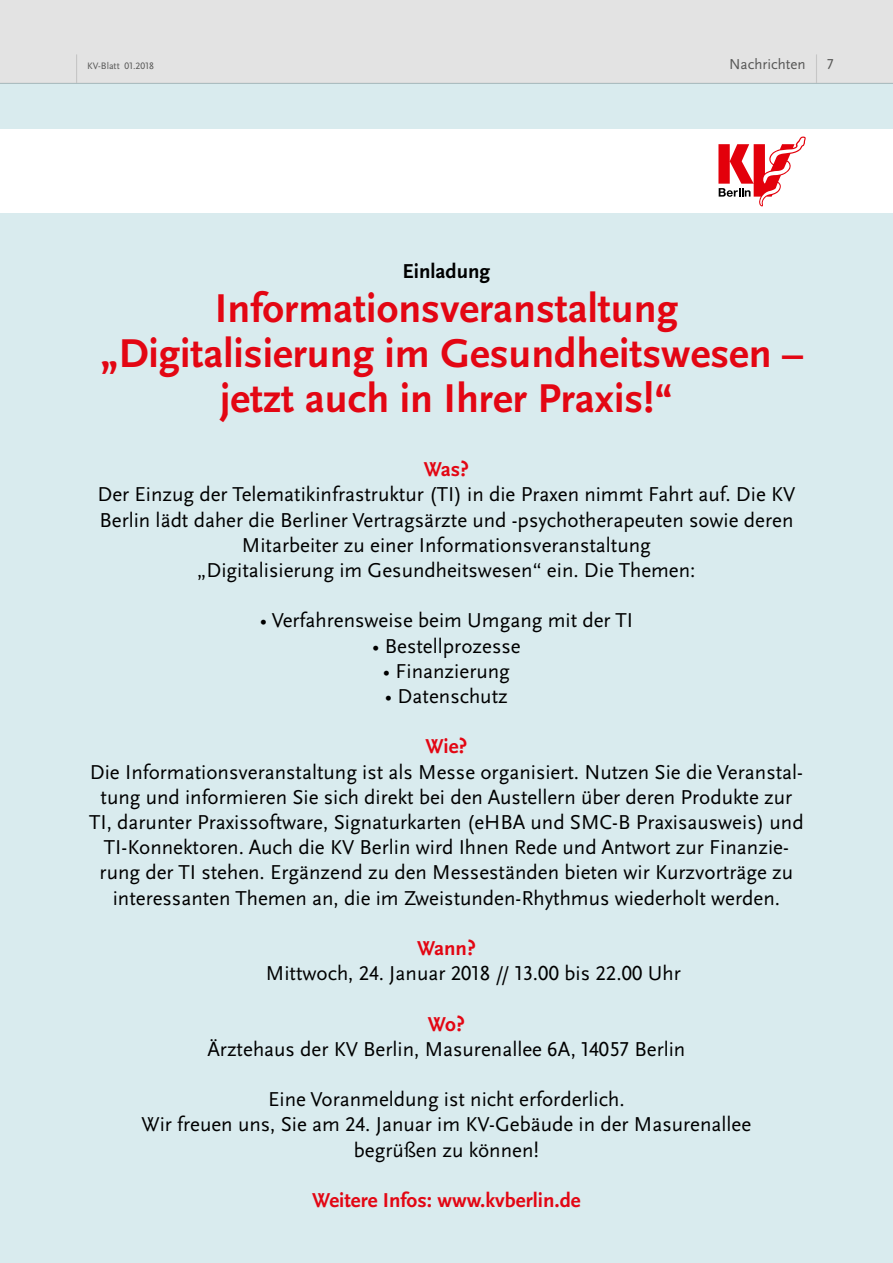
<style>
.page{position:relative;width:893px;height:1263px;background:#fff}
.page>*{position:absolute;margin:0;border:0;box-sizing:border-box;transform-origin:0 0}
.t1{font:700 42px/45px "Scala Sans Pro";color:#e30613;text-align:center}
.t2{font:21px/25.2px "Scala Sans Pro";color:#000;text-align:center}
.t3{font:700 21px "Scala Sans Pro";color:#e30613}
.t4{font:700 21px "Scala Sans Pro";color:#000}
.t5{font:15px "Scala Sans Pro";color:#575756}
.t6{font:9.75px "Scala Sans Pro";color:#575756}
</style>
<div class="page">
<div style="left:0;top:0;width:893px;height:83px;background:#e3e3e3"></div>
<svg style="left:816px;top:54px;width:1px;height:29px"></svg>
<svg style="left:76px;top:54px;width:1px;height:29px"></svg>
<div style="left:0;top:83px;width:893px;height:1180px;background:#d9ebee"></div>
<div style="left:0;top:129px;width:893px;height:83px;background:#fff"></div>
<svg style="left:718px;top:137px;width:88px;height:70px"></svg>
<p class="t6" style="left:87px;top:60px;width:68px">KV-Blatt 01.2018</p>
<p class="t5" style="left:729px;top:56px;width:78px">Nachrichten</p>
<p class="t5" style="left:827px;top:56px;width:8px">7</p>
<p class="t4" style="left:403px;top:259px;width:89px">Einladung</p>
<h1 class="t1" style="left:100px;top:287px;width:704px">Informationsveranstaltung „Digitalisierung im Gesundheitswesen – jetzt auch in Ihrer Praxis!“</h1>
<p class="t3" style="left:424px;top:457px;width:47px">Was?</p>
<p class="t2" style="left:97px;top:482px;width:699px">Der Einzug der Telematikinfrastruktur (TI) in die Praxen nimmt Fahrt auf. Die KV Berlin lädt daher die Berliner Vertragsärzte und -psychotherapeuten sowie deren Mitarbeiter zu einer Informationsveranstaltung<br>„Digitalisierung im Gesundheitswesen“ ein. Die Themen:</p>
<p class="t2" style="left:260px;top:608px;width:375px">• Verfahrensweise beim Umgang mit der TI</p>
<p class="t2" style="left:372px;top:633px;width:150px">• Bestellprozesse</p>
<p class="t2" style="left:383px;top:658px;width:128px">• Finanzierung</p>
<p class="t2" style="left:385px;top:684px;width:124px">• Datenschutz</p>
<p class="t3" style="left:425px;top:734px;width:43px">Wie?</p>
<p class="t2" style="left:89px;top:759px;width:716px">Die Informationsveranstaltung ist als Messe organisiert. Nutzen Sie die Veranstal&shy;tung und informieren Sie sich direkt bei den Austellern über deren Produkte zur TI, darunter Praxissoftware, Signaturkarten (eHBA und SMC-B Praxisausweis) und TI-Konnektoren. Auch die KV Berlin wird Ihnen Rede und Antwort zur Finanzie&shy;rung der TI stehen. Ergänzend zu den Messeständen bieten wir Kurzvorträge zu interessanten Themen an, die im Zweistunden-Rhythmus wiederholt werden.</p>
<p class="t3" style="left:417px;top:936px;width:60px">Wann?</p>
<p class="t2" style="left:266px;top:961px;width:417px">Mittwoch, 24. Januar 2018 // 13.00 bis 22.00 Uhr</p>
<p class="t3" style="left:428px;top:1012px;width:38px">Wo?</p>
<p class="t2" style="left:207px;top:1036px;width:479px">Ärztehaus der KV Berlin, Masurenallee 6A, 14057 Berlin</p>
<p class="t2" style="left:142px;top:1087px;width:611px">Eine Voranmeldung ist nicht erforderlich.<br>Wir freuen uns, Sie am 24. Januar im KV-Gebäude in der Masurenallee begrüßen zu können!</p>
<p class="t3" style="left:312px;top:1188px;width:270px">Weitere Infos: www.kvberlin.de</p>
</div>
